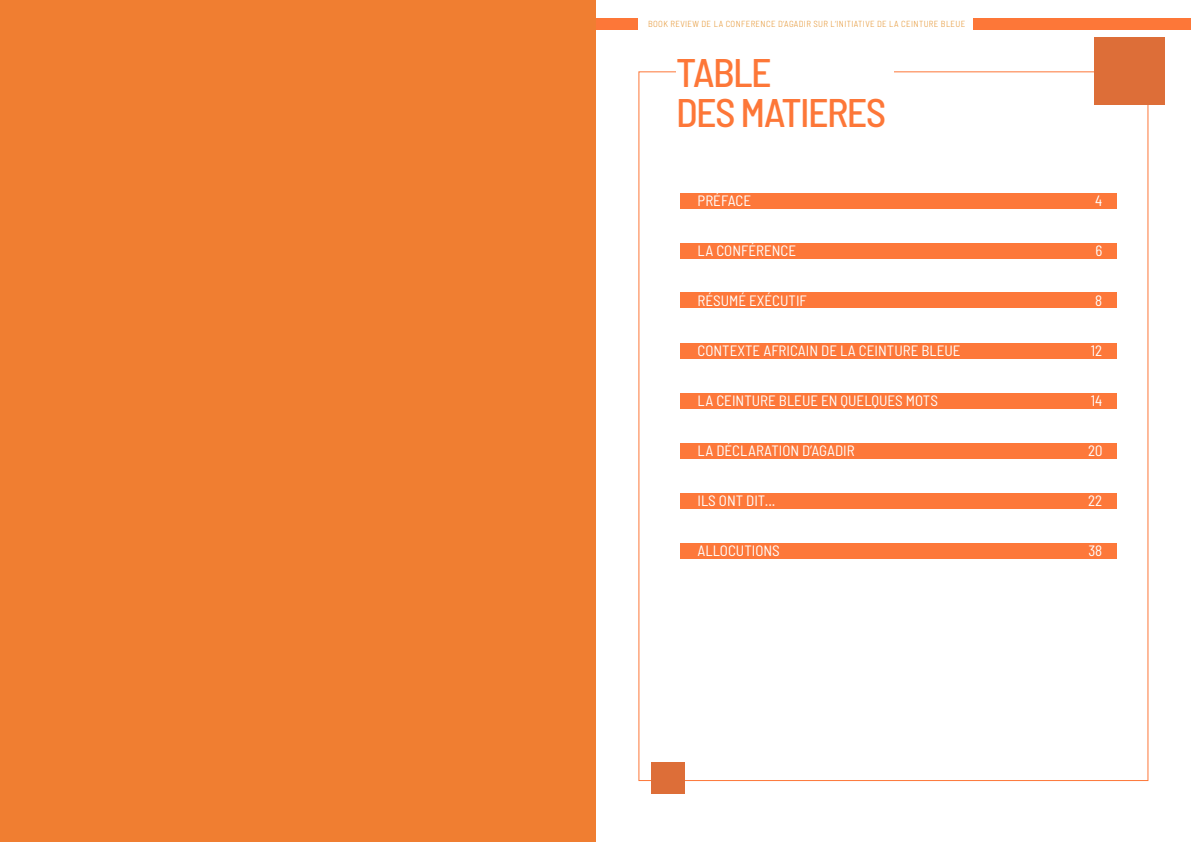
<style>
.page{position:relative;width:1191px;height:842px;background:#fff}
.page>*{position:absolute;margin:0;border:0;box-sizing:border-box;transform-origin:0 0}
.t1{font:500 semi-condensed 40px/40px "Barlow";letter-spacing:-.04em;color:#fd7738}
.t2{font:semi-condensed 15px "Barlow";color:#fff}
.t3{font:300 semi-condensed 8.8px "Barlow";letter-spacing:.04em;color:#e59532}
</style>
<div class="page">
<div style="left:680px;top:193px;width:436px;height:16px;background:#fd7738"></div>
<div style="left:680px;top:243px;width:436px;height:16px;background:#fd7738"></div>
<div style="left:680px;top:292px;width:436px;height:16px;background:#fd7738"></div>
<div style="left:680px;top:343px;width:436px;height:16px;background:#fd7738"></div>
<div style="left:680px;top:393px;width:436px;height:15px;background:#fd7738"></div>
<div style="left:680px;top:443px;width:436px;height:16px;background:#fd7738"></div>
<div style="left:680px;top:493px;width:436px;height:16px;background:#fd7738"></div>
<div style="left:680px;top:543px;width:436px;height:16px;background:#fd7738"></div>
<div style="left:1094px;top:38px;width:70px;height:67px;background:#dd6e38"></div>
<div style="left:652px;top:762px;width:33px;height:32px;background:#dd6e38"></div>
<div style="left:595px;top:18px;width:43px;height:11px;background:#fd7738"></div>
<div style="left:973px;top:18px;width:218px;height:11px;background:#fd7738"></div>
<div style="left:0;top:0;width:595px;height:842px;background:#f07e31"></div>
<p class="t3" style="left:648px;top:18px;width:319px">BOOK REVIEW DE LA CONFERENCE D‘AGADIR SUR L‘INITIATIVE DE LA CEINTURE BLEUE</p>
<h1 class="t1" style="left:676px;top:51px;width:212px">TABLE<br>DES MATIERES</h1>
<p class="t2" style="left:697px;top:192px;width:55px">PRÉFACE</p>
<p class="t2" style="left:1095px;top:192px;width:9px">4</p>
<p class="t2" style="left:697px;top:242px;width:100px">LA CONFÉRENCE</p>
<p class="t2" style="left:1095px;top:242px;width:8px">6</p>
<p class="t2" style="left:697px;top:292px;width:111px">RÉSUMÉ EXÉCUTIF</p>
<p class="t2" style="left:1095px;top:292px;width:9px">8</p>
<p class="t2" style="left:697px;top:342px;width:264px">CONTEXTE AFRICAIN DE LA CEINTURE BLEUE</p>
<p class="t2" style="left:1090px;top:342px;width:13px">12</p>
<p class="t2" style="left:697px;top:392px;width:242px">LA CEINTURE BLEUE EN QUELQUES MOTS</p>
<p class="t2" style="left:1090px;top:392px;width:13px">14</p>
<p class="t2" style="left:697px;top:442px;width:159px">LA DÉCLARATION D’AGADIR</p>
<p class="t2" style="left:1088px;top:442px;width:16px">20</p>
<p class="t2" style="left:697px;top:492px;width:79px">ILS ONT DIT...</p>
<p class="t2" style="left:1088px;top:492px;width:16px">22</p>
<p class="t2" style="left:697px;top:542px;width:84px">ALLOCUTIONS</p>
<p class="t2" style="left:1088px;top:542px;width:16px">38</p>
</div>
